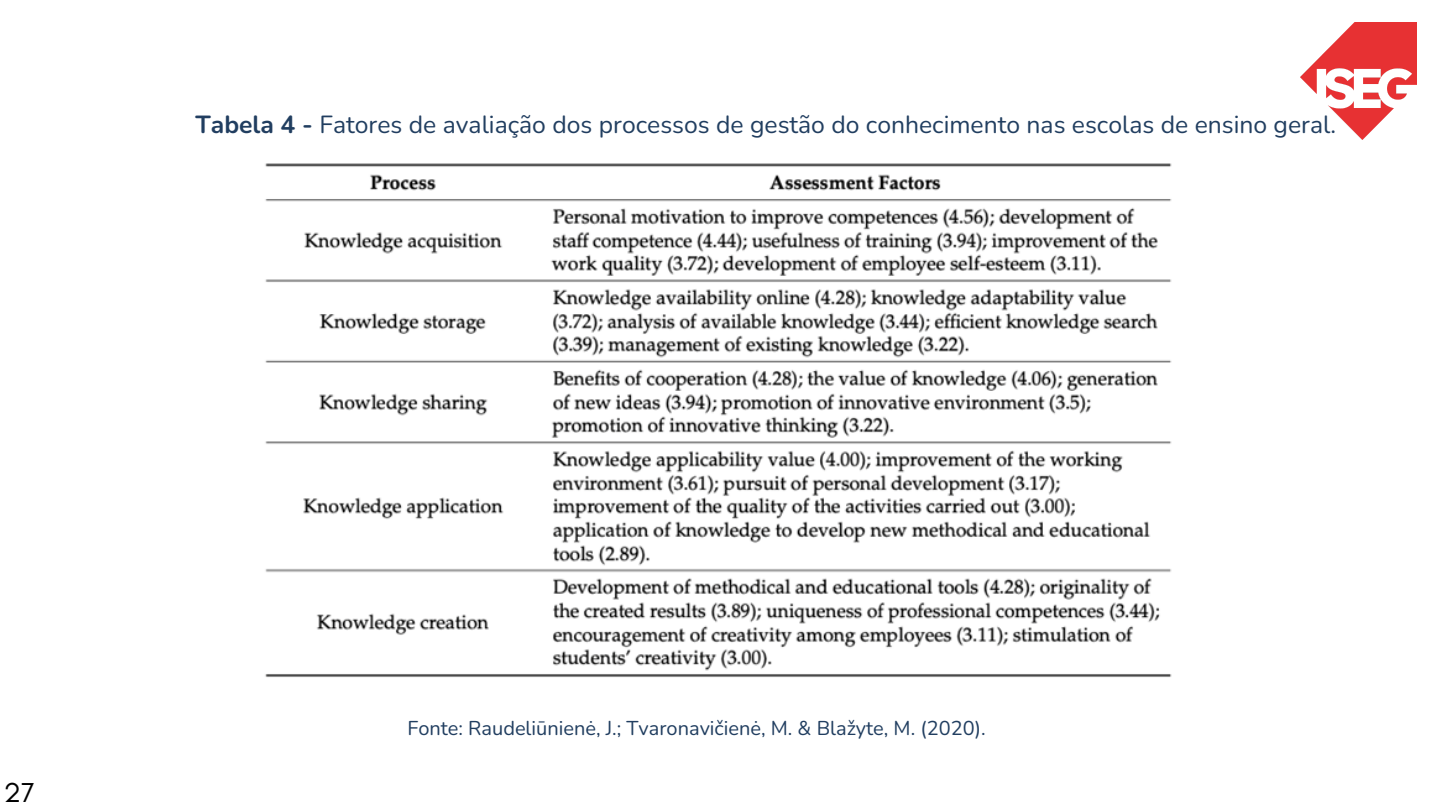
<style>
.page{position:relative;width:1440px;height:810px;background:#fff}
.page>*{position:absolute;margin:0;border:0;box-sizing:border-box;transform-origin:0 0}
.t1{font:28px "Glacial Indifference";color:#000}
.t2{font:24.7px "Nunito";color:#213e60}
.t3{font:20px "Nunito";color:#213e60}
.s1{font-weight:700}
</style>
<div class="page">
<img style="left:1301px;top:23px;width:116px;height:117px">
<img style="left:265px;top:163px;width:907px;height:514px">
<p class="t2" style="left:195px;top:108px;width:1142px"><span class="s1">Tabela 4 -</span> Fatores de avaliação dos processos de gestão do conhecimento nas escolas de ensino geral.</p>
<p class="t1" style="left:4px;top:776px;width:33px">27</p>
<p class="t3" style="left:407px;top:715px;width:580px">Fonte: Raudeliūnienė, J.; Tvaronavičienė, M. &amp; Blažyte, M. (2020).</p>
</div>
